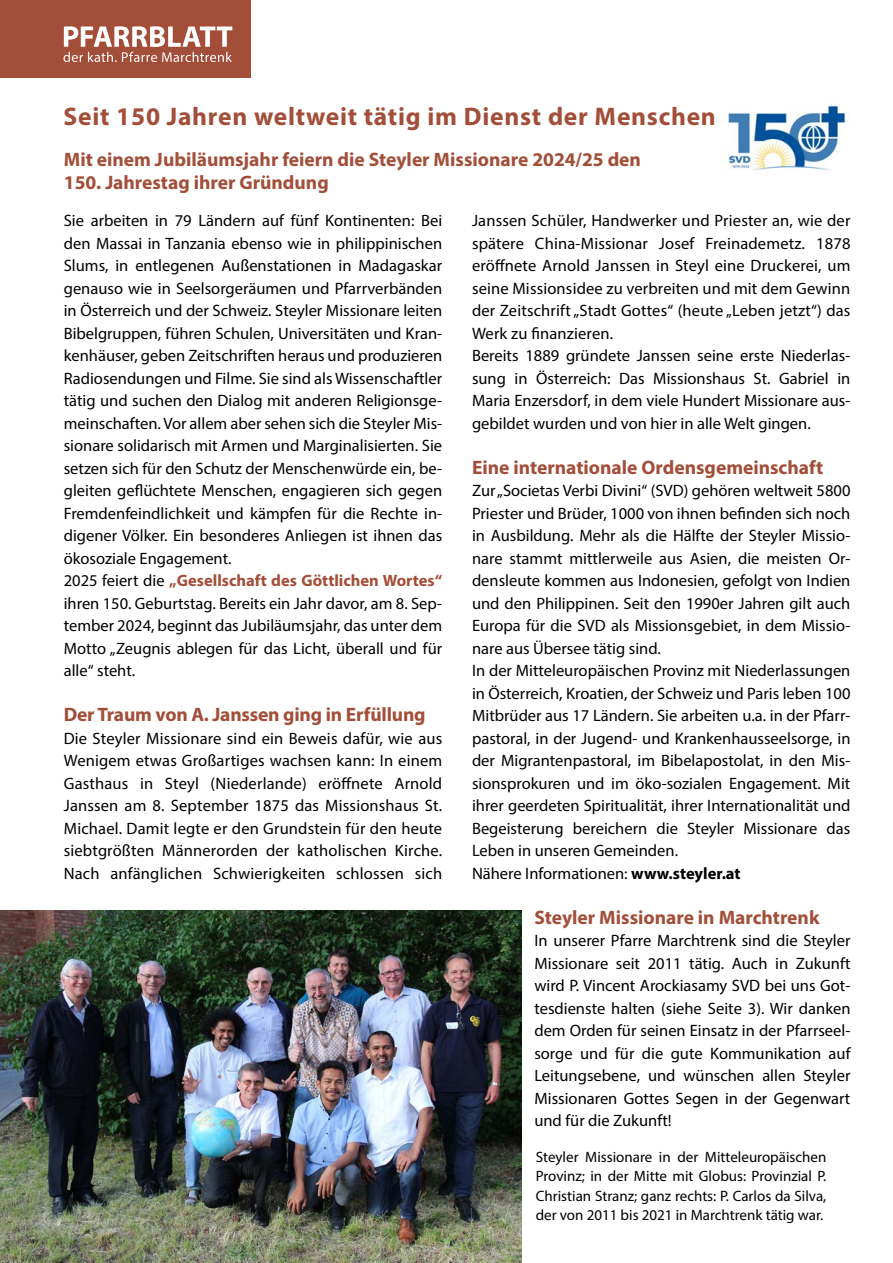
<style>
.page{position:relative;width:893px;height:1263px;background:#fff}
.page>*{position:absolute;margin:0;border:0;box-sizing:border-box;transform-origin:0 0}
.t1{font:700 25.5px "Myriad Pro";letter-spacing:.03em;color:#a34e39}
.t2{font:700 19.5px/22.5px "Myriad Pro";color:#a34e39}
.t3{font:16.5px/22.5px "Myriad Pro";color:#000;text-align:justify}
.t4{font:15px/19.5px "Myriad Pro";color:#000;text-align:justify}
.s1{font-weight:700;color:#a34e39}
.s2{font-weight:700}
</style>
<div class="page">
<div style="left:0;top:0;width:251px;height:78px;background:#a34e39"></div>
<svg style="left:63px;top:26px;width:169px;height:36px"></svg>
<img style="left:0;top:910px;width:522px;height:353px">
<img style="left:726px;top:105px;width:120px;height:65px">
<h1 class="t1" style="left:63px;top:100px;width:654px">Seit 150 Jahren weltweit tätig im Dienst der Menschen</h1>
<h2 class="t2" style="left:64px;top:148px;width:579px">Mit einem Jubiläumsjahr feiern die Steyler Missionare 2024/25 den<br>150. Jahrestag ihrer Gründung</h2>
<p class="t3" style="left:64px;top:209px;width:380px">Sie arbeiten in 79 Ländern auf fünf Kontinenten: Bei den Massai in Tanzania ebenso wie in philippinischen Slums, in entlegenen Außenstationen in Madagaskar genauso wie in Seelsorgeräumen und Pfarrverbänden in Österreich und der Schweiz. Steyler Missionare leiten Bibelgruppen, führen Schulen, Universitäten und Kran&shy;kenhäuser, geben Zeitschriften heraus und produzieren Radiosendungen und Filme. Sie sind als Wissenschaftler tätig und suchen den Dialog mit anderen Religionsge&shy;meinschaften. Vor allem aber sehen sich die Steyler Mis&shy;sionare solidarisch mit Armen und Marginalisierten. Sie setzen sich für den Schutz der Menschenwürde ein, be&shy;gleiten geflüchtete Menschen, engagieren sich gegen Fremdenfeindlichkeit und kämpfen für die Rechte in&shy;digener Völker. Ein besonderes Anliegen ist ihnen das ökosoziale Engagement.</p>
<p class="t3" style="left:64px;top:569px;width:380px">2025 feiert die <span class="s1">„Gesellschaft des Göttlichen Wortes“ </span>ihren 150. Geburtstag. Bereits ein Jahr davor, am 8. Sep&shy;tember 2024, beginnt das Jubiläumsjahr, das unter dem Motto „Zeugnis ablegen für das Licht, überall und für alle“ steht.</p>
<h2 class="t2" style="left:64px;top:703px;width:363px">Der Traum von A. Janssen ging in Erfüllung</h2>
<p class="t3" style="left:64px;top:726px;width:380px">Die Steyler Missionare sind ein Beweis dafür, wie aus Wenigem etwas Großartiges wachsen kann: In einem Gasthaus in Steyl (Niederlande) eröffnete Arnold Janssen am 8. September 1875 das Missionshaus St.<br>Michael. Damit legte er den Grundstein für den heute siebtgrößten Männerorden der katholischen Kirche.<br>Nach anfänglichen Schwierigkeiten schlossen sich</p>
<p class="t3" style="left:472px;top:209px;width:380px">Janssen Schüler, Handwerker und Priester an, wie der spätere China-Missionar Josef Freinademetz. 1878 eröffnete Arnold Janssen in Steyl eine Druckerei, um seine Missionsidee zu verbreiten und mit dem Gewinn der Zeitschrift „Stadt Gottes“ (heute „Leben jetzt“) das Werk zu finanzieren.</p>
<p class="t3" style="left:472px;top:344px;width:380px">Bereits 1889 gründete Janssen seine erste Niederlas&shy;sung in Österreich: Das Missionshaus St. Gabriel in Maria Enzersdorf, in dem viele Hundert Missionare aus&shy;gebildet wurden und von hier in alle Welt gingen.</p>
<h2 class="t2" style="left:472px;top:455px;width:353px">Eine internationale Ordensgemeinschaft</h2>
<p class="t3" style="left:472px;top:479px;width:380px">Zur „Societas Verbi Divini“ (SVD) gehören weltweit 5800<br>Priester und Brüder, 1000 von ihnen befinden sich noch in Ausbildung. Mehr als die Hälfte der Steyler Missio&shy;nare stammt mittlerweile aus Asien, die meisten Or&shy;densleute kommen aus Indonesien, gefolgt von Indien und den Philippinen. Seit den 1990er Jahren gilt auch Europa für die SVD als Missionsgebiet, in dem Missio&shy;nare aus Übersee tätig sind.</p>
<p class="t3" style="left:472px;top:659px;width:380px">In der Mitteleuropäischen Provinz mit Niederlassungen in Österreich, Kroatien, der Schweiz und Paris leben 100<br>Mitbrüder aus 17 Ländern. Sie arbeiten u.a. in der Pfarr&shy;pastoral, in der Jugend- und Krankenhausseelsorge, in der Migrantenpastoral, im Bibelapostolat, in den Mis&shy;sionsprokuren und im öko-sozialen Engagement. Mit ihrer geerdeten Spiritualität, ihrer Internationalität und Begeisterung bereichern die Steyler Missionare das Leben in unseren Gemeinden.</p>
<p class="t3" style="left:472px;top:861px;width:270px">Nähere Informationen: <span class="s2">www.steyler.at</span></p>
<h2 class="t2" style="left:534px;top:905px;width:287px">Steyler Missionare in Marchtrenk</h2>
<p class="t3" style="left:534px;top:929px;width:318px">In unserer Pfarre Marchtrenk sind die Steyler Missionare seit 2011 tätig. Auch in Zukunft wird P. Vincent Arockiasamy SVD bei uns Got&shy;tesdienste halten (siehe Seite 3). Wir danken dem Orden für seinen Einsatz in der Pfarrseel&shy;sorge und für die gute Kommunikation auf Leitungsebene, und wünschen allen Steyler Missionaren Gottes Segen in der Gegenwart und für die Zukunft!</p>
<p class="t4" style="left:536px;top:1147px;width:292px">Steyler Missionare in der Mitteleuropäischen Provinz; in der Mitte mit Globus: Provinzial P.<br>Christian Stranz; ganz rechts: P. Carlos da Silva, der von 2011 bis 2021 in Marchtrenk tätig war.</p>
</div>
